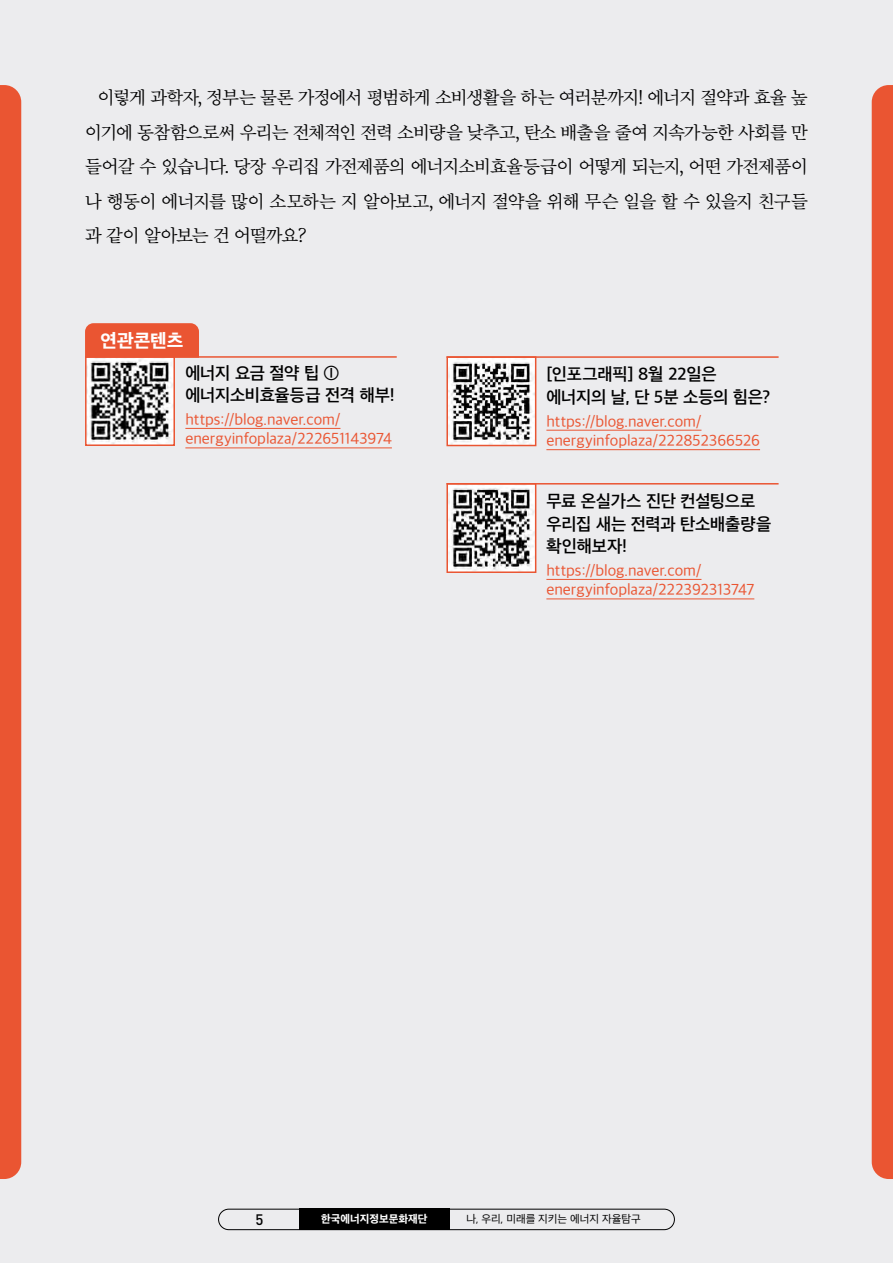
<style>
.page{position:relative;width:893px;height:1263px;background:#ececee}
.page>*{position:absolute;margin:0;border:0;box-sizing:border-box;transform-origin:0 0}
.t1{font:18px/34.5px "SD Myeongjo Neoa c Rg";letter-spacing:-.055em;color:#000;text-align:justify}
.t2{font:18px "SD Gothic Neoa h Ex Bd";color:#fff}
.t3{font:16.5px/22.5px "SD Gothic Neoa f Sm";letter-spacing:-.015em;color:#000}
.t4{font:15px/19.5px "SD Gothic Neoa d Rg";color:#ea5532}
.t5{font:500 15px "DIN Pro";color:#000}
.t6{font:10.5px "SD Gothic Neoa d Rg";color:#000}
.t7{font:10.5px "SD Gothic Neoa h Ex Bd";color:#fff}
</style>
<div class="page">
<div style="left:218px;top:1209px;width:457px;height:21px;border:1px solid #000;border-radius:10px"></div>
<div style="left:299px;top:1209px;width:150px;height:21px;background:#000"></div>
<div style="left:0;top:85px;width:21px;height:1094px;background:#ea5532"></div>
<div style="left:872px;top:85px;width:21px;height:1094px;background:#ea5532"></div>
<hr style="left:185px;top:428px;width:155px;height:1px;background:#ea5532">
<hr style="left:185px;top:448px;width:207px;height:1px;background:#ea5532">
<svg style="left:85px;top:323px;width:114px;height:123px"></svg>
<hr style="left:85px;top:356px;width:312px;height:2px;background:#ea5532">
<hr style="left:546px;top:430px;width:155px;height:1px;background:#ea5532">
<hr style="left:546px;top:449px;width:214px;height:1px;background:#ea5532">
<svg style="left:446px;top:358px;width:91px;height:89px"></svg>
<hr style="left:446px;top:356px;width:333px;height:2px;background:#ea5532">
<hr style="left:546px;top:579px;width:155px;height:1px;background:#ea5532">
<hr style="left:546px;top:599px;width:208px;height:1px;background:#ea5532">
<svg style="left:446px;top:484px;width:91px;height:89px"></svg>
<hr style="left:446px;top:483px;width:333px;height:1px;background:#ea5532">
<p class="t1" style="left:85px;top:81px;width:724px;text-indent:13px">이렇게 과학자, 정부는 물론 가정에서 평범하게 소비생활을 하는 여러분까지! 에너지 절약과 효율 높 이기에 동참함으로써 우리는 전체적인 전력 소비량을 낮추고, 탄소 배출을 줄여 지속가능한 사회를 만 들어갈 수 있습니다. 당장 우리집 가전제품의 에너지소비효율등급이 어떻게 되는지, 어떤 가전제품이 나 행동이 에너지를 많이 소모하는 지 알아보고, 에너지 절약을 위해 무슨 일을 할 수 있을지 친구들 과 같이 알아보는 건 어떨까요?</p>
<p class="t2" style="left:101px;top:332px;width:84px">연관콘텐츠</p>
<p class="t3" style="left:185px;top:361px;width:211px">에너지 요금 절약 팁 ⓛ 에너지소비효율등급 전격 해부!</p>
<p class="t4" style="left:185px;top:410px;width:208px">https://blog.naver.com/ energyinfoplaza/222651143974</p>
<p class="t3" style="left:546px;top:363px;width:225px">[인포그래픽] 8월 22일은 에너지의 날, 단 5분 소등의 힘은?</p>
<p class="t4" style="left:546px;top:411px;width:215px">https://blog.naver.com/ energyinfoplaza/222852366526</p>
<p class="t3" style="left:546px;top:490px;width:226px">무료 온실가스 진단 컨설팅으로 우리집 새는 전력과 탄소배출량을 확인해보자!</p>
<p class="t4" style="left:546px;top:561px;width:209px">https://blog.naver.com/ energyinfoplaza/222392313747</p>
<p class="t5" style="left:255px;top:1207px;width:9px">5</p>
<p class="t7" style="left:321px;top:1214px;width:108px">한국에너지정보문화재단</p>
<p class="t6" style="left:466px;top:1214px;width:176px">나, 우리, 미래를 지키는 에너지 자율탐구</p>
</div>
